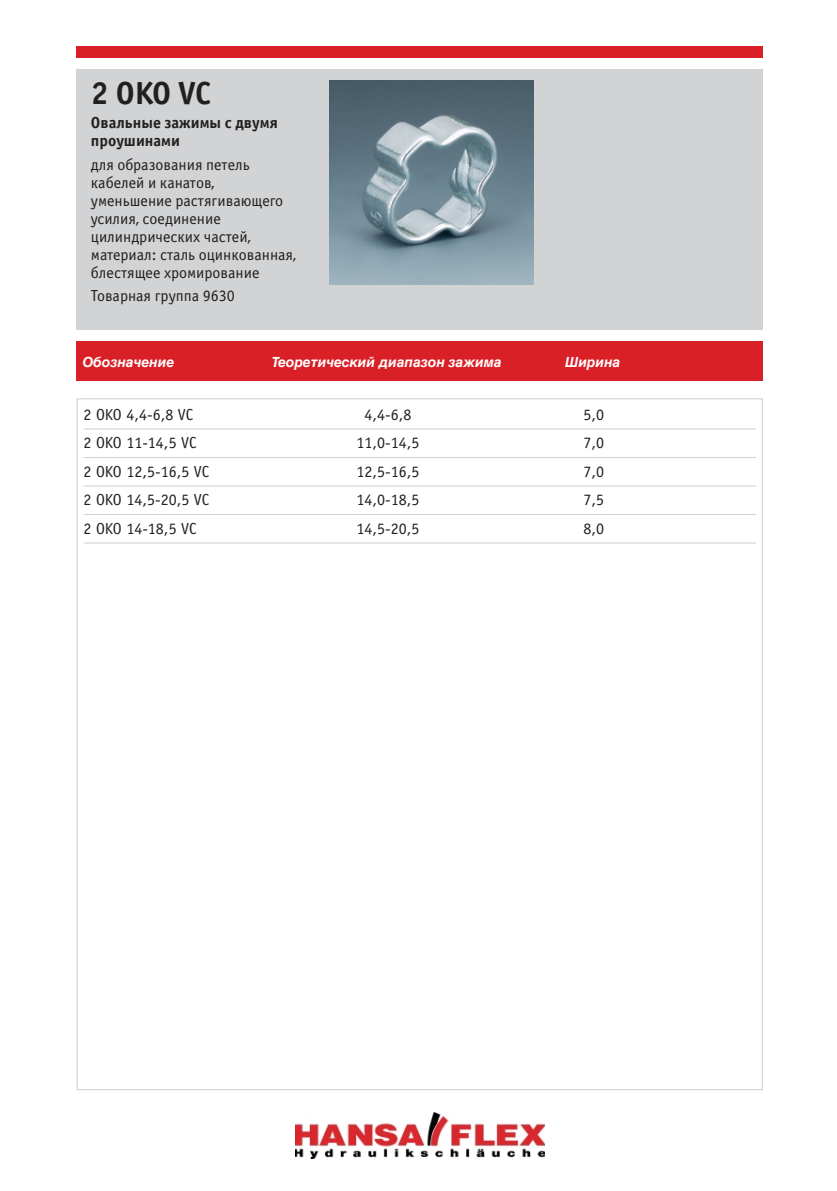
<style>
.page{position:relative;width:837px;height:1191px;background:#fff}
.page>*{position:absolute;margin:0;border:0;box-sizing:border-box;transform-origin:0 0}
.t1{font:700 32px "Officina Sans C";color:#231f1f}
.t2{font:16px/18px "Officina Sans C";color:#231f1f}
.t3{font:16px "Officina Sans";color:#231f1f}
.t4{font:700 16px/18px "Officina Sans C";color:#231f1f}
.t5{font:14px "Helvetica Cyr Bold Inclined";color:#fff}
</style>
<div class="page">
<div style="left:77px;top:47px;width:686px;height:11px;background:#da2027"></div>
<div style="left:77px;top:69px;width:686px;height:261px;background:#d1d3d5"></div>
<img style="left:295px;top:1112px;width:249px;height:46px">
<div style="left:77px;top:341px;width:686px;height:40px;background:#da2027"></div>
<hr style="left:84px;top:428px;width:672px;height:1px;background:#d1d3d5">
<hr style="left:84px;top:457px;width:672px;height:1px;background:#d1d3d5">
<hr style="left:84px;top:485px;width:672px;height:1px;background:#d1d3d5">
<hr style="left:84px;top:514px;width:672px;height:1px;background:#d1d3d5">
<hr style="left:84px;top:542px;width:672px;height:1px;background:#d1d3d5">
<img style="left:329px;top:81px;width:204px;height:204px">
<h1 class="t1" style="left:91px;top:82px;width:121px">2 OKO VC</h1>
<p class="t4" style="left:91px;top:115px;width:188px">Овальные зажимы с двумя проушинами</p>
<p class="t2" style="left:91px;top:157px;width:207px">для образования петель кабелей и канатов, уменьшение растягивающего усилия, соединение цилиндрических частей, материал: сталь оцинкованная, блестящее хромирование</p>
<p class="t2" style="left:91px;top:289px;width:145px">Товарная группа 9630</p>
<p class="t5" style="left:82px;top:357px;width:93px">Обозначение</p>
<p class="t5" style="left:272px;top:357px;width:231px">Теоретический диапазон зажима</p>
<p class="t5" style="left:565px;top:357px;width:57px">Ширина</p>
<p class="t3" style="left:84px;top:408px;width:111px">2 OKO 4,4-6,8 VC</p>
<p class="t3" style="left:364px;top:408px;width:49px">4,4-6,8</p>
<p class="t3" style="left:583px;top:408px;width:22px">5,0</p>
<p class="t3" style="left:84px;top:437px;width:115px">2 OKO 11-14,5 VC</p>
<p class="t3" style="left:356px;top:437px;width:65px">11,0-14,5</p>
<p class="t3" style="left:583px;top:437px;width:22px">7,0</p>
<p class="t3" style="left:84px;top:465px;width:127px">2 OKO 12,5-16,5 VC</p>
<p class="t3" style="left:356px;top:465px;width:65px">12,5-16,5</p>
<p class="t3" style="left:583px;top:465px;width:22px">7,0</p>
<p class="t3" style="left:84px;top:494px;width:127px">2 OKO 14,5-20,5 VC</p>
<p class="t3" style="left:356px;top:494px;width:65px">14,0-18,5</p>
<p class="t3" style="left:583px;top:494px;width:22px">7,5</p>
<p class="t3" style="left:84px;top:522px;width:115px">2 OKO 14-18,5 VC</p>
<p class="t3" style="left:356px;top:522px;width:65px">14,5-20,5</p>
<p class="t3" style="left:583px;top:522px;width:22px">8,0</p>
</div>
